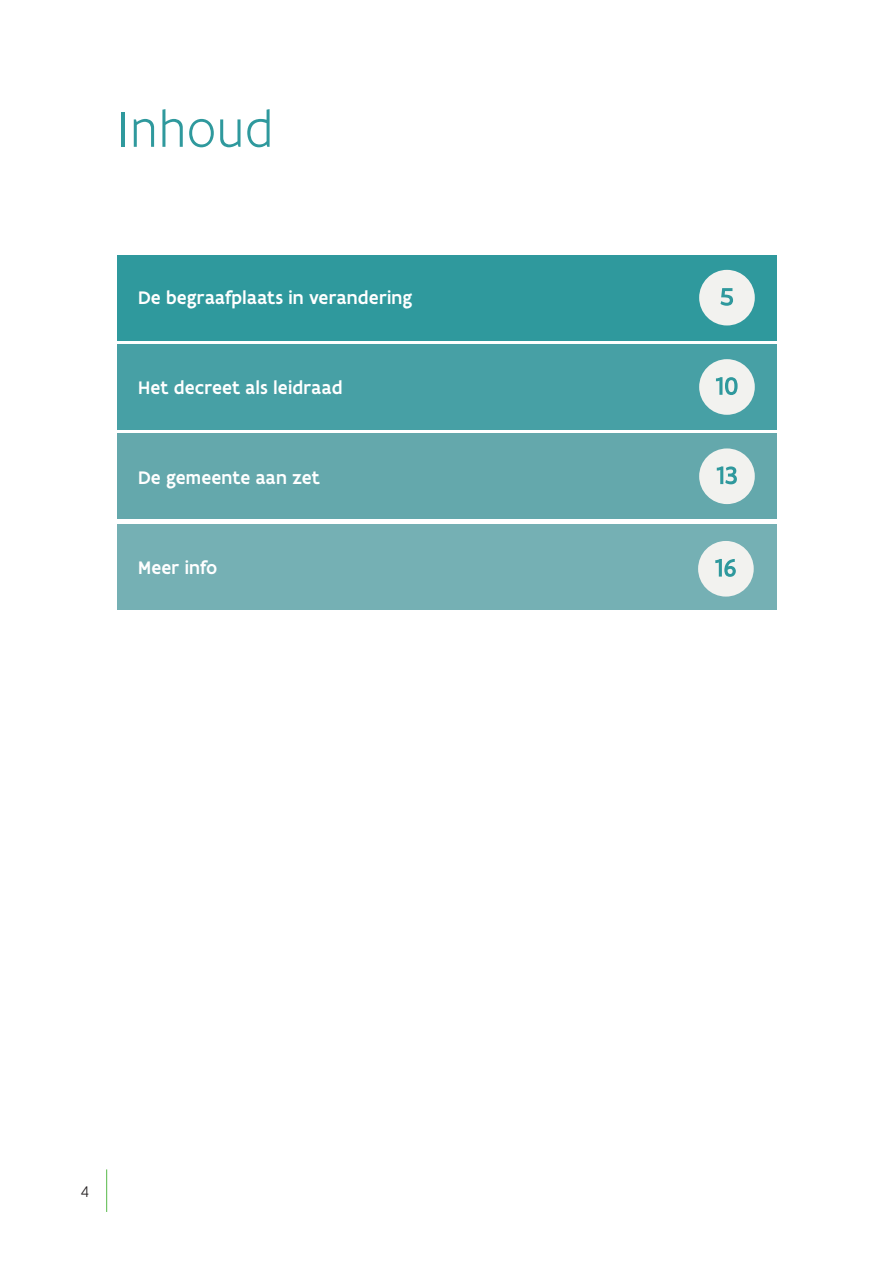
<style>
.page{position:relative;width:893px;height:1263px;background:#fff}
.page>*{position:absolute;margin:0;border:0;box-sizing:border-box;transform-origin:0 0}
.INHOUD_1{font:300 54px "Flanders Art Sans";letter-spacing:-.015em;color:#2f999d}
.INHOUD_1-2{font:500 19.5px "Flanders Art Sans";letter-spacing:.005em;color:#fff}
.t1{font:300 16.5px "Flanders Art Sans";color:#231f20}
</style>
<div class="page">
<hr style="left:106px;top:1169px;width:1px;height:43px;background:#56b947">
<div style="left:117px;top:255px;width:659px;height:85px;background:#2f999d"></div>
<div style="left:117px;top:344px;width:659px;height:85px;background:#47a0a5"></div>
<div style="left:117px;top:434px;width:659px;height:85px;background:#64a8ac"></div>
<div style="left:117px;top:524px;width:659px;height:85px;background:#75b0b4"></div>
<div style="left:699px;top:270px;width:56px;height:55px;background:#f2f2ef;border-radius:50%"></div>
<div style="left:699px;top:359px;width:56px;height:56px;background:#f2f2ef;border-radius:50%"></div>
<div style="left:699px;top:448px;width:56px;height:56px;background:#f2f2ef;border-radius:50%"></div>
<div style="left:698px;top:541px;width:56px;height:56px;background:#f2f2ef;border-radius:50%"></div>
<svg style="left:720px;top:288px;width:13px;height:18px"></svg>
<svg style="left:716px;top:377px;width:22px;height:18px"></svg>
<svg style="left:717px;top:466px;width:20px;height:18px"></svg>
<svg style="left:715px;top:559px;width:21px;height:18px"></svg>
<p class="INHOUD_1" style="left:117px;top:97px;width:159px">Inhoud</p>
<p class="INHOUD_1-2" style="left:138px;top:286px;width:276px">De begraafplaats in verandering</p>
<p class="INHOUD_1-2" style="left:138px;top:376px;width:206px">Het decreet als leidraad</p>
<p class="INHOUD_1-2" style="left:138px;top:466px;width:183px">De gemeente aan zet</p>
<p class="INHOUD_1-2" style="left:138px;top:556px;width:81px">Meer info</p>
<p class="t1" style="left:81px;top:1182px;width:9px">4</p>
</div>
